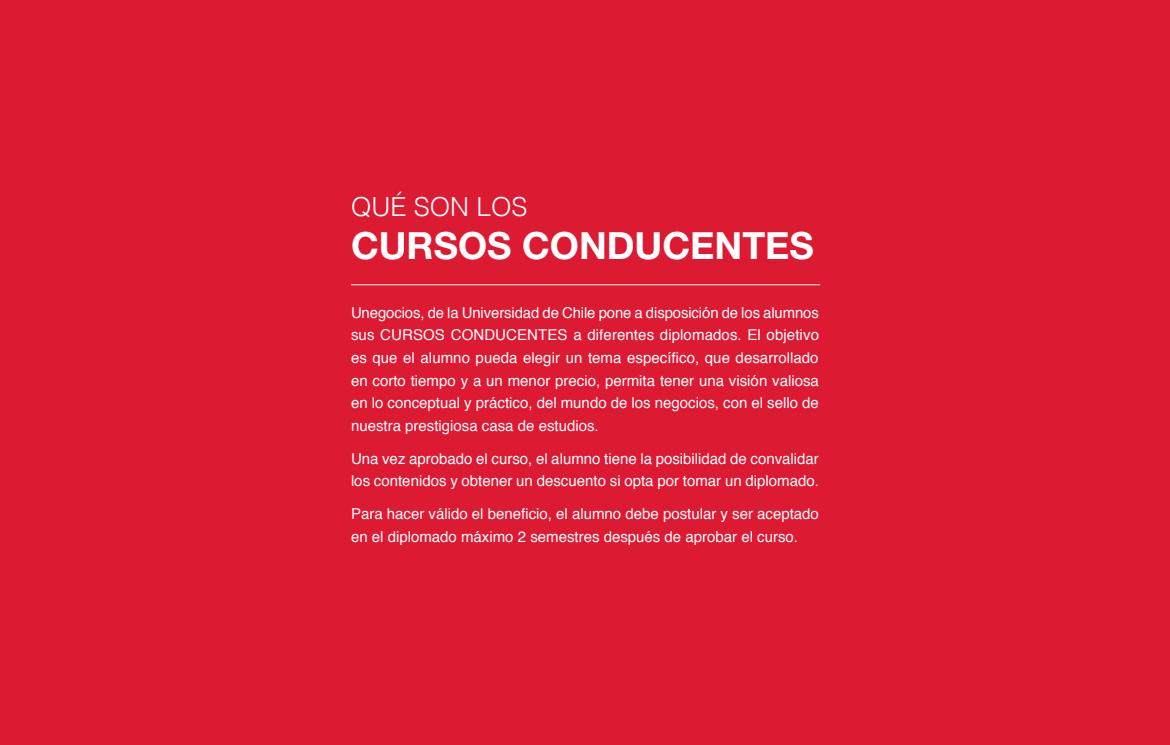
<style>
.page{position:relative;width:1170px;height:745px;background:#fff}
.page>*{position:absolute;margin:0;border:0;box-sizing:border-box;transform-origin:0 0}
.titulo{font:700 37.5px "Helvetica Neue LT Std";color:#fff}
.titulo-2{font:300 26.25px "Helvetica";color:#fff}
.txt_general{font:15px/22.5px "Helvetica";color:#fff}
</style>
<div class="page">
<div style="left:0;top:0;width:1169px;height:744px;background:#dc1a32"></div>
<hr style="left:351px;top:284px;width:469px;height:1px;background:#fff">
<p class="titulo-2" style="left:351px;top:184px;width:178px">QUÉ SON LOS</p>
<p class="titulo" style="left:351px;top:222px;width:464px">CURSOS CONDUCENTES</p>
<p class="txt_general" style="left:351px;top:302px;width:469px;text-align:justify">Unegocios, de la Universidad de Chile pone a disposición de los alumnos sus CURSOS CONDUCENTES a diferentes diplomados. El objetivo es que el alumno pueda elegir un tema específico, que desarrollado en corto tiempo y a un menor precio, permita tener una visión valiosa en lo conceptual y práctico, del mundo de los negocios, con el sello de nuestra prestigiosa casa de estudios.</p>
<p class="txt_general" style="left:351px;top:447px;width:469px">Una vez aprobado el curso, el alumno tiene la posibilidad de convalidar los contenidos y obtener un descuento si opta por tomar un diplomado.</p>
<p class="txt_general" style="left:351px;top:503px;width:469px">Para hacer válido el beneficio, el alumno debe postular y ser aceptado en el diplomado máximo 2 semestres después de aprobar el curso.</p>
</div>
